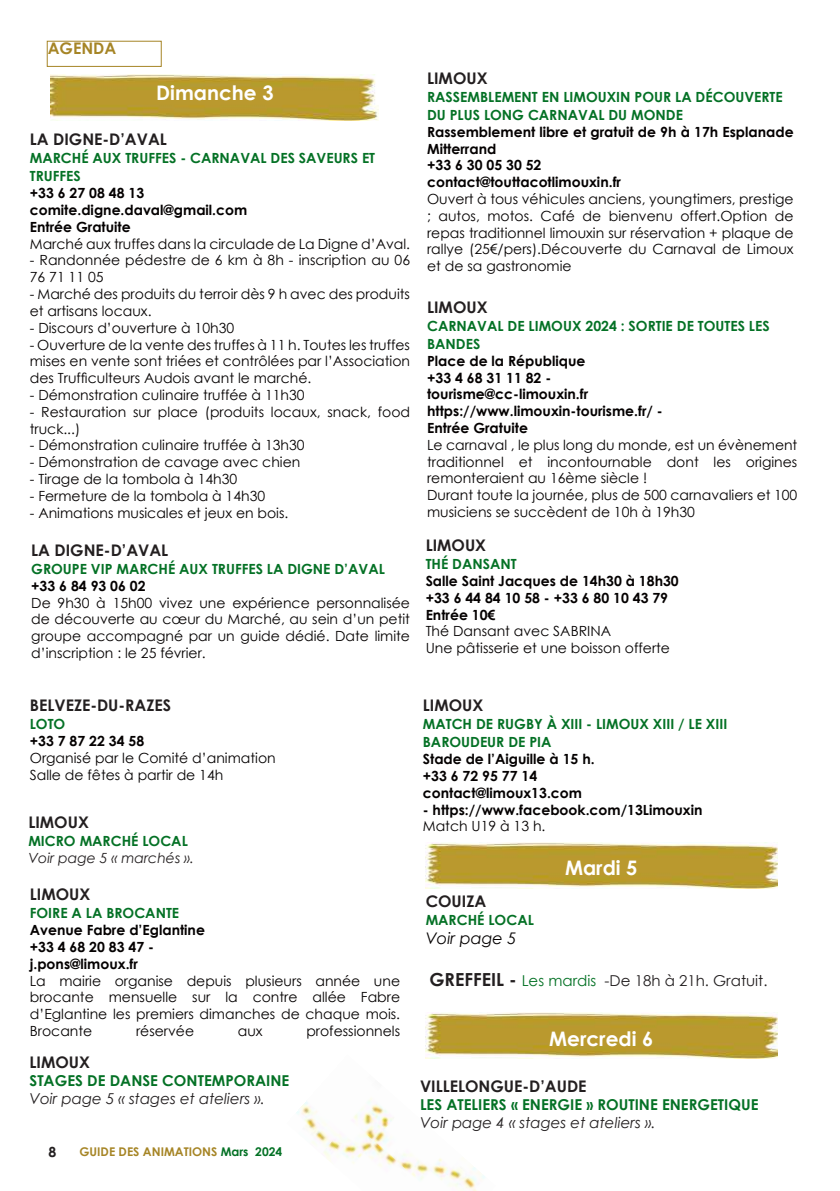
<style>
.page{position:relative;width:840px;height:1191px;background:#fff}
.page>*{position:absolute;margin:0;border:0;box-sizing:border-box;transform-origin:0 0}
.t1{font:700 20px "Century Gothic";color:#fff}
.t2{font:700 16px "Century Gothic";color:#231f20}
.t3{font:italic 16px "Century Gothic";color:#040000}
.t4{font:700 16px "Century Gothic";color:#a68526}
.t5{font:700 15px "Century Gothic";color:#047125}
.t6{font:italic 15px "Century Gothic";color:#231f20}
.t7{font:15px "Century Gothic";color:#231f20}
.t8{font:14px/16.8px "Century Gothic";color:#040000}
.t9{font:700 14px/16.8px "Century Gothic";color:#040000}
.t10{font:700 14px/18px "Century Gothic";color:#047125}
.t11{font:italic 14px "Century Gothic";color:#231f20}
.t12{font:700 14px "Century Gothic";color:#231f20}
.t13{font:700 12px "Century Gothic";color:#a68526}
.s1{color:#047125}
.s2{font-weight:700;font-size:18px}
</style>
<div class="page">
<img style="left:296px;top:1058px;width:189px;height:133px">
<div style="left:47px;top:41px;width:115px;height:26px;border:1px solid #a68526"></div>
<img style="left:51px;top:75px;width:327px;height:46px">
<img style="left:425px;top:843px;width:351px;height:46px">
<img style="left:425px;top:1013px;width:351px;height:45px">
<p class="t4" style="left:48px;top:36px;width:70px">AGENDA</p>
<h1 class="t1" style="left:156px;top:78px;width:119px">Dimanche 3</h1>
<p class="t2" style="left:30px;top:127px;width:138px">LA DIGNE-D’AVAL</p>
<p class="t10" style="left:30px;top:149px;width:346px">MARCHÉ AUX TRUFFES - CARNAVAL DES SAVEURS ET<br>TRUFFES</p>
<p class="t9" style="left:30px;top:184px;width:219px">+33 6 27 08 48 13 comite.digne.daval@gmail.com<br>Entrée Gratuite</p>
<p class="t8" style="left:30px;top:235px;width:381px">Marché aux truffes dans la circulade de La Digne d’Aval.</p>
<p class="t8" style="left:30px;top:252px;width:381px">- Randonnée pédestre de 6 km à 8h - inscription au 06<br>76 71 11 05</p>
<p class="t8" style="left:30px;top:285px;width:381px">- Marché des produits du terroir dès 9 h avec des produits et artisans locaux.</p>
<p class="t8" style="left:30px;top:319px;width:206px">- Discours d’ouverture à 10h30</p>
<p class="t8" style="left:30px;top:336px;width:381px;text-align:justify">- Ouverture de la vente des truffes à 11 h. Toutes les truffes mises en vente sont triées et contrôlées par l’Association des Trufficulteurs Audois avant le marché.</p>
<p class="t8" style="left:30px;top:386px;width:276px">- Démonstration culinaire truffée à 11h30</p>
<p class="t8" style="left:30px;top:403px;width:381px">- Restauration sur place (produits locaux, snack, food truck...)</p>
<p class="t8" style="left:30px;top:437px;width:276px">- Démonstration culinaire truffée à 13h30</p>
<p class="t8" style="left:30px;top:453px;width:272px">- Démonstration de cavage avec chien</p>
<p class="t8" style="left:30px;top:470px;width:209px">- Tirage de la tombola à 14h30</p>
<p class="t8" style="left:30px;top:487px;width:237px">- Fermeture de la tombola à 14h30</p>
<p class="t8" style="left:30px;top:504px;width:260px">- Animations musicales et jeux en bois.</p>
<p class="t2" style="left:31px;top:538px;width:138px">LA DIGNE-D’AVAL</p>
<p class="t10" style="left:31px;top:559px;width:355px">GROUPE VIP MARCHÉ AUX TRUFFES LA DIGNE D’AVAL</p>
<p class="t9" style="left:31px;top:576px;width:116px">+33 6 84 93 06 02</p>
<p class="t8" style="left:31px;top:594px;width:380px;text-align:justify">De 9h30 à 15h00 vivez une expérience personnalisée de découverte au cœur du Marché, au sein d’un petit groupe accompagné par un guide dédié. Date limite d’inscription : le 25 février.</p>
<p class="t2" style="left:30px;top:693px;width:143px">BELVEZE-DU-RAZES</p>
<p class="t10" style="left:30px;top:714px;width:37px">LOTO</p>
<p class="t9" style="left:30px;top:732px;width:116px">+33 7 87 22 34 58</p>
<p class="t8" style="left:30px;top:749px;width:247px">Organisé par le Comité d’animation<br>Salle de fêtes à partir de 14h</p>
<p class="t2" style="left:28px;top:810px;width:62px">LIMOUX</p>
<p class="t10" style="left:28px;top:831px;width:161px">MICRO MARCHÉ LOCAL</p>
<p class="t11" style="left:28px;top:848px;width:167px">Voir page 5 « marchés ».</p>
<p class="t2" style="left:30px;top:882px;width:62px">LIMOUX</p>
<p class="t10" style="left:30px;top:903px;width:151px">FOIRE A LA BROCANTE</p>
<p class="t9" style="left:30px;top:921px;width:176px">Avenue Fabre d’Eglantine +33 4 68 20 83 47 - j.pons@limoux.fr</p>
<p class="t8" style="left:30px;top:972px;width:371px;text-align:justify">La mairie organise depuis plusieurs année une brocante mensuelle sur la contre allée Fabre d’Eglantine les premiers dimanches de chaque mois.<br>Brocante</p>
<p class="t8" style="left:136px;top:1022px;width:60px">réservée</p>
<p class="t8" style="left:238px;top:1022px;width:26px">aux</p>
<p class="t8" style="left:306px;top:1022px;width:95px">professionnels</p>
<p class="t2" style="left:30px;top:1050px;width:62px">LIMOUX</p>
<p class="t5" style="left:30px;top:1069px;width:261px">STAGES DE DANSE CONTEMPORAINE</p>
<p class="t6" style="left:30px;top:1088px;width:237px">Voir page 5 « stages et ateliers ».</p>
<p class="t12" style="left:48px;top:1141px;width:9px">8</p>
<p class="t13" style="left:79px;top:1142px;width:204px">GUIDE DES ANIMATIONS <span class="s1">Mars 2024</span></p>
<p class="t2" style="left:427px;top:66px;width:62px">LIMOUX</p>
<p class="t10" style="left:427px;top:87px;width:357px">RASSEMBLEMENT EN LIMOUXIN POUR LA DÉCOUVERTE<br>DU PLUS LONG CARNAVAL DU MONDE</p>
<p class="t9" style="left:427px;top:123px;width:368px">Rassemblement libre et gratuit de 9h à 17h Esplanade<br>Mitterrand<br>+33 6 30 05 30 52<br>contact@touttacotlimouxin.fr</p>
<p class="t8" style="left:427px;top:190px;width:368px;text-align:justify">Ouvert à tous véhicules anciens, youngtimers, prestige ; autos, motos. Café de bienvenu offert.Option de repas traditionnel limouxin sur réservation + plaque de rallye (25€/pers).Découverte du Carnaval de Limoux et de sa gastronomie</p>
<p class="t2" style="left:427px;top:295px;width:62px">LIMOUX</p>
<p class="t10" style="left:427px;top:316px;width:344px">CARNAVAL DE LIMOUX 2024 : SORTIE DE TOUTES LES<br>BANDES</p>
<p class="t9" style="left:427px;top:352px;width:237px">Place de la République<br>+33 4 68 31 11 82 - tourisme@cc-limouxin.fr https://www.limouxin-tourisme.fr/ -<br>Entrée Gratuite</p>
<p class="t8" style="left:427px;top:436px;width:371px">Le carnaval , le plus long du monde, est un évènement traditionnel et incontournable dont les origines remonteraient au 16ème siècle !<br>Durant toute la journée, plus de 500 carnavaliers et 100 musiciens se succèdent de 10h à 19h30</p>
<p class="t2" style="left:425px;top:533px;width:62px">LIMOUX</p>
<p class="t10" style="left:425px;top:554px;width:92px">THÉ DANSANT</p>
<p class="t9" style="left:425px;top:572px;width:254px">Salle Saint Jacques de 14h30 à 18h30 +33 6 44 84 10 58 - +33 6 80 10 43 79<br>Entrée 10€</p>
<p class="t8" style="left:425px;top:623px;width:246px">Thé Dansant avec SABRINA<br>Une pâtisserie et une boisson offerte</p>
<p class="t2" style="left:422px;top:693px;width:62px">LIMOUX</p>
<p class="t10" style="left:422px;top:714px;width:306px">MATCH DE RUGBY À XIII - LIMOUX XIII / LE XIII<br>BAROUDEUR DE PIA</p>
<p class="t9" style="left:422px;top:750px;width:173px">Stade de l’Aiguille à 15 h. +33 6 72 95 77 14 contact@limoux13.com</p>
<p class="t9" style="left:422px;top:800px;width:281px">- https://www.facebook.com/13Limouxin</p>
<p class="t8" style="left:422px;top:817px;width:124px">Match U19 à 13 h.</p>
<h1 class="t1" style="left:564px;top:853px;width:74px">Mardi 5</h1>
<p class="t2" style="left:425px;top:889px;width:62px">COUIZA</p>
<p class="t10" style="left:425px;top:910px;width:110px">MARCHÉ LOCAL</p>
<p class="t3" style="left:425px;top:927px;width:92px">Voir page 5</p>
<p class="t7" style="left:429px;top:970px;width:339px"><span class="s2">GREFFEIL -</span> <span class="s1">Les mardis</span> -De 18h à 21h. Gratuit.</p>
<h1 class="t1" style="left:549px;top:1023px;width:105px">Mercredi 6</h1>
<p class="t2" style="left:420px;top:1074px;width:168px">VILLELONGUE-D’AUDE</p>
<p class="t5" style="left:420px;top:1093px;width:340px">LES ATELIERS « ENERGIE » ROUTINE ENERGETIQUE</p>
<p class="t6" style="left:420px;top:1112px;width:237px">Voir page 4 « stages et ateliers ».</p>
</div>
